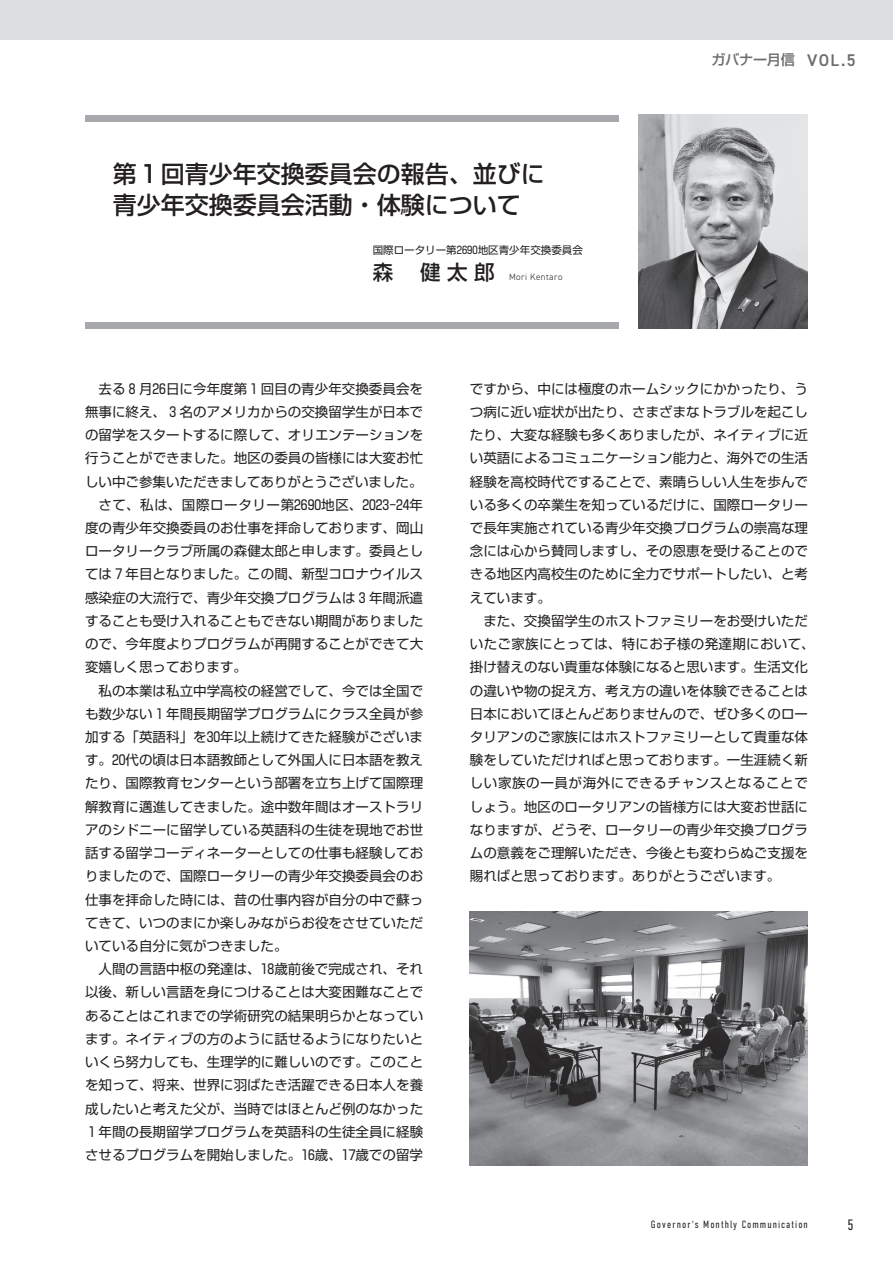
<style>
.page{position:relative;width:893px;height:1263px;background:#fff}
.page>*{position:absolute;margin:0;border:0;box-sizing:border-box;transform-origin:0 0}
.t1{font:500 24px/31.5px "Shin Go Pr 6";color:#231f20}
.t2{font:500 20.4px "Shin Go Pr 6";color:#231f20}
.t3{font:600 16.95px "DIN2014";color:#6c6d70}
.t4{font:300 15px "DIN Condensed";color:#231f20}
.t5{font:500 14.1px "P Shin Go Pr 6 N";letter-spacing:-.01em;color:#6c6d70}
.t6{font:13.5px/23.2px "Shin Go Pr 6";color:#231f20;text-align:justify}
.t7{font:13.5px "Shin Go Pr 6";letter-spacing:.02em;color:#231f20}
.t8{font:300 10.5px "DIN Condensed";letter-spacing:.1em;color:#231f20}
.t9{font:10.5px "Shin Go Pr 6";color:#231f20}
.t10{font:300 9px "DIN2014";letter-spacing:.05em;color:#231f20}
</style>
<div class="page">
<img style="left:639px;top:115px;width:169px;height:213px">
<div style="left:85px;top:115px;width:533px;height:6px;background:#a8a9ad"></div>
<div style="left:85px;top:322px;width:533px;height:6px;background:#a8a9ad"></div>
<img style="left:470px;top:912px;width:338px;height:253px">
<div style="left:0;top:0;width:893px;height:40px;background:#dcdddf"></div>
<h1 class="t1" style="left:113px;top:156px;width:433px">第１回青少年交換委員会の報告、並びに青少年交換委員会活動・体験について</h1>
<p class="t9" style="left:373px;top:241px;width:211px">国際ロータリー第2690地区青少年交換委員会</p>
<h2 class="t2" style="left:373px;top:255px;width:123px">森　健太郎</h2>
<p class="t10" style="left:509px;top:271px;width:55px">Mori Kentaro</p>
<p class="t5" style="left:711px;top:48px;width:85px">ガバナー月信</p>
<p class="t3" style="left:807px;top:49px;width:50px">VOL.5</p>
<p class="t6" style="left:99px;top:376px;width:326px">去る 8 月26日に今年度第 1 回目の青少年交換委員会を</p>
<p class="t6" style="left:85px;top:399px;width:340px">無事に終え、 3 名のアメリカからの交換留学生が日本で</p>
<p class="t6" style="left:85px;top:422px;width:340px">の留学をスタートするに際して、オリエンテーションを</p>
<p class="t6" style="left:85px;top:446px;width:340px">行うことができました。地区の委員の皆様には大変お忙</p>
<p class="t6" style="left:85px;top:469px;width:339px">しい中ご参集いただきましてありがとうございました。</p>
<p class="t7" style="left:99px;top:493px;width:326px">さて、私は、国際ロータリー第2690地区、2023-24年</p>
<p class="t6" style="left:85px;top:515px;width:340px">度の青少年交換委員のお仕事を拝命しております、岡山</p>
<p class="t6" style="left:85px;top:538px;width:340px">ロータリークラブ所属の森健太郎と申します。委員とし</p>
<p class="t6" style="left:85px;top:562px;width:340px">ては 7 年目となりました。この間、新型コロナウイルス</p>
<p class="t6" style="left:85px;top:585px;width:340px">感染症の大流行で、青少年交換プログラムは 3 年間派遣</p>
<p class="t6" style="left:85px;top:608px;width:340px">することも受け入れることもできない期間がありました</p>
<p class="t6" style="left:85px;top:631px;width:340px">ので、今年度よりプログラムが再開することができて大</p>
<p class="t6" style="left:85px;top:654px;width:163px">変嬉しく思っております。</p>
<p class="t6" style="left:99px;top:678px;width:326px">私の本業は私立中学高校の経営でして、今では全国で</p>
<p class="t6" style="left:85px;top:701px;width:340px">も数少ない 1 年間長期留学プログラムにクラス全員が参</p>
<p class="t6" style="left:85px;top:724px;width:340px">加する「英語科」を30年以上続けてきた経験がございま</p>
<p class="t6" style="left:85px;top:747px;width:340px">す。20代の頃は日本語教師として外国人に日本語を教え</p>
<p class="t6" style="left:85px;top:771px;width:340px">たり、国際教育センターという部署を立ち上げて国際理</p>
<p class="t6" style="left:85px;top:794px;width:340px">解教育に邁進してきました。途中数年間はオーストラリ</p>
<p class="t6" style="left:85px;top:817px;width:340px">アのシドニーに留学している英語科の生徒を現地でお世</p>
<p class="t6" style="left:85px;top:840px;width:340px">話する留学コーディネーターとしての仕事も経験してお</p>
<p class="t6" style="left:85px;top:863px;width:340px">りましたので、国際ロータリーの青少年交換委員会のお</p>
<p class="t6" style="left:85px;top:887px;width:340px">仕事を拝命した時には、昔の仕事内容が自分の中で蘇っ</p>
<p class="t6" style="left:85px;top:910px;width:340px">てきて、いつのまにか楽しみながらお役をさせていただ</p>
<p class="t6" style="left:85px;top:933px;width:204px">いている自分に気がつきました。</p>
<p class="t6" style="left:99px;top:956px;width:326px">人間の言語中枢の発達は、18歳前後で完成され、それ</p>
<p class="t6" style="left:85px;top:980px;width:340px">以後、新しい言語を身につけることは大変困難なことで</p>
<p class="t6" style="left:85px;top:1003px;width:340px">あることはこれまでの学術研究の結果明らかとなってい</p>
<p class="t6" style="left:85px;top:1026px;width:340px">ます。ネイティブの方のように話せるようになりたいと</p>
<p class="t6" style="left:85px;top:1049px;width:340px">いくら努力しても、生理学的に難しいのです。このこと</p>
<p class="t6" style="left:85px;top:1072px;width:340px">を知って、将来、世界に羽ばたき活躍できる日本人を養</p>
<p class="t6" style="left:85px;top:1096px;width:340px">成したいと考えた父が、当時ではほとんど例のなかった</p>
<p class="t6" style="left:88px;top:1119px;width:336px">1 年間の長期留学プログラムを英語科の生徒全員に経験</p>
<p class="t6" style="left:85px;top:1142px;width:339px">させるプログラムを開始しました。16歳、17歳での留学</p>
<p class="t6" style="left:470px;top:376px;width:340px">ですから、中には極度のホームシックにかかったり、うつ病に近い症状が出たり、さまざまなトラブルを起こしたり、大変な経験も多くありましたが、ネイティブに近い英語によるコミュニケーション能力と、海外での生活経験を高校時代ですることで、素晴らしい人生を歩んでいる多くの卒業生を知っているだけに、国際ロータリーで長年実施されている青少年交換プログラムの崇高な理念には心から賛同しますし、その恩恵を受けることのできる地区内高校生のために全力でサポートしたい、と考えています。</p>
<p class="t6" style="left:470px;top:608px;width:346px;text-align:left;text-indent:14px">また、交換留学生のホストファミリーをお受けいただいたご家族にとっては、特にお子様の発達期において、掛け替えのない貴重な体験になると思います。生活文化の違いや物の捉え方、考え方の違いを体験できることは日本においてほとんどありませんので、ぜひ多くのロータリアンのご家族にはホストファミリーとして貴重な体験をしていただければと思っております。一生涯続く新しい家族の一員が海外にできるチャンスとなることでしょう。地区のロータリアンの皆様方には大変お世話になりますが、どうぞ、ロータリーの青少年交換プログラムの意義をご理解いただき、今後とも変わらぬご支援を賜ればと思っております。ありがとうございます。</p>
<p class="t8" style="left:651px;top:1219px;width:159px">Governor's Monthly Communication</p>
<p class="t4" style="left:847px;top:1216px;width:8px">5</p>
</div>
